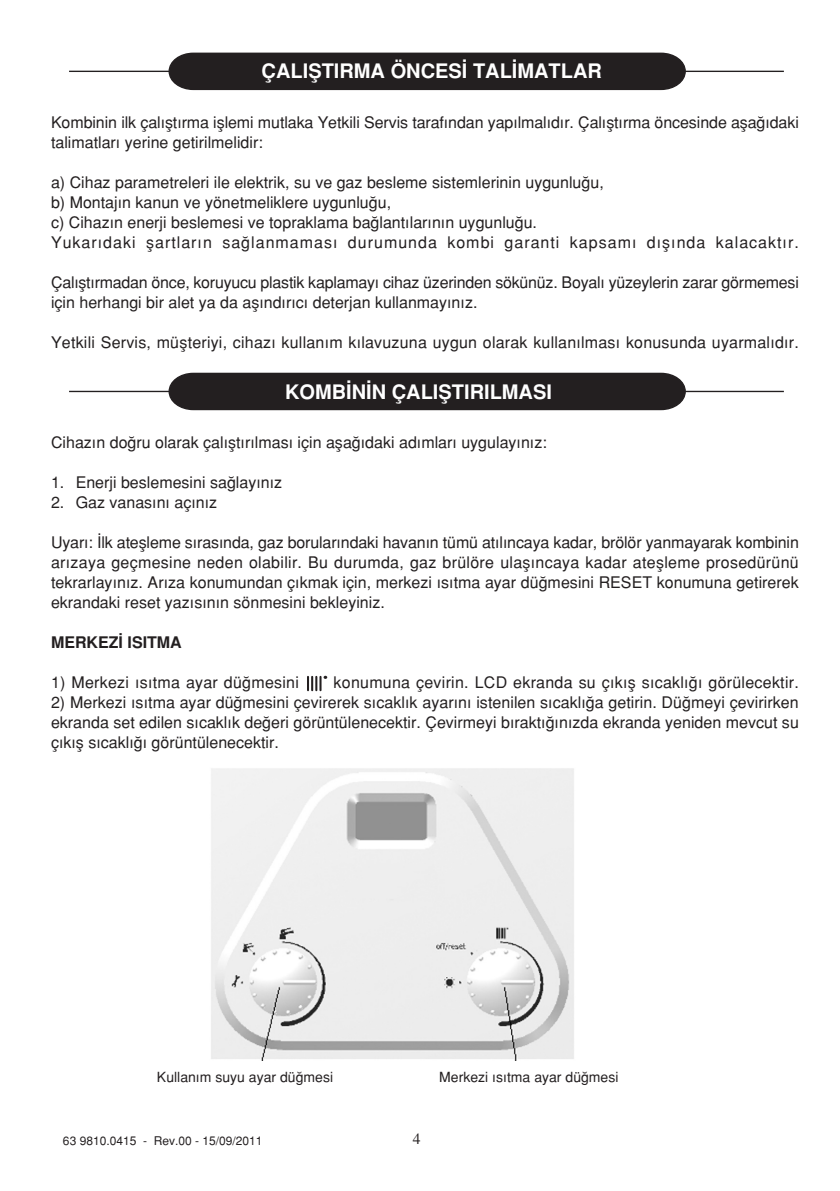
<style>
.page{position:relative;width:840px;height:1191px;background:#fff}
.page>*{position:absolute;margin:0;border:0;box-sizing:border-box;transform-origin:0 0}
.t1{font:700 20px "Helvetica Tr";color:#fff}
.t2{font:500 16px/20px "Helvetica Tr";color:#231f20}
.t3{font:700 16px "Helvetica Tr";color:#231f20}
.t4{font:15.6px "Times X Roman";color:#231f20}
.t5{font:500 14px "Helvetica Tr";color:#231f20}
.t6{font:500 12px "Helvetica Tr";color:#231f20}
</style>
<div class="page">
<img style="left:211px;top:768px;width:363px;height:292px">
<hr style="left:69px;top:71px;width:714px;height:1px;background:#231f20">
<svg style="left:168px;top:52px;width:518px;height:39px;background:#302c2d"></svg>
<hr style="left:69px;top:391px;width:714px;height:1px;background:#231f20">
<svg style="left:168px;top:372px;width:518px;height:39px;background:#302c2d"></svg>
<svg style="left:307px;top:676px;width:20px;height:14px"></svg>
<p class="t1" style="left:261px;top:64px;width:341px">ÇALIfiTIRMA ÖNCES‹ TAL‹MATLAR</p>
<p class="t2" style="left:51px;top:114px;width:749px">Kombinin ilk çal›flt›rma ifllemi mutlaka Yetkili Servis taraf›ndan yap›lmal›d›r. Çal›flt›rma öncesinde afla¤›daki talimatlar› yerine getirilmelidir:</p>
<p class="t2" style="left:51px;top:174px;width:749px">a) Cihaz parametreleri ile elektrik, su ve gaz besleme sistemlerinin uygunlu¤u,<br>b) Montaj›n kanun ve yönetmeliklere uygunlu¤u,<br>c) Cihaz›n enerji beslemesi ve topraklama ba¤lant›lar›n›n uygunlu¤u.<br>Yukar›daki flartlar›n sa¤lanmamas› durumunda kombi garanti kapsam› d›fl›nda kalacakt›r.</p>
<p class="t2" style="left:51px;top:274px;width:749px">Çal›flt›rmadan önce, koruyucu plastik kaplamay› cihaz üzerinden sökünüz. Boyal› yüzeylerin zarar görmemesi için herhangi bir alet ya da afl›nd›r›c› deterjan kullanmay›n›z.</p>
<p class="t2" style="left:51px;top:334px;width:748px">Yetkili Servis, müflteriyi, cihaz› kullan›m k›lavuzuna uygun olarak kullan›lmas› konusunda uyarmal›d›r.</p>
<p class="t1" style="left:285px;top:384px;width:268px">KOMB‹N‹N ÇALIfiTIRILMASI</p>
<p class="t2" style="left:51px;top:434px;width:497px">Cihaz›n do¤ru olarak çal›flt›r›lmas› için afla¤›daki ad›mlar› uygulay›n›z:</p>
<p class="t2" style="left:51px;top:474px;width:232px">1. Enerji beslemesini sa¤lay›n›z</p>
<p class="t2" style="left:51px;top:494px;width:168px">2. Gaz vanas›n› aç›n›z</p>
<p class="t2" style="left:51px;top:534px;width:749px;text-align:justify">Uyar›: ‹lk ateflleme s›ras›nda, gaz borular›ndaki havan›n tümü at›l›ncaya kadar, brölör yanmayarak kombinin ar›zaya geçmesine neden olabilir. Bu durumda, gaz brülöre ulafl›ncaya kadar ateflleme prosedürünü tekrarlay›n›z. Ar›za konumundan ç›kmak için, merkezi ›s›tma ayar dü¤mesini RESET konumuna getirerek ekrandaki reset yaz›s›n›n sönmesini bekleyiniz.</p>
<p class="t3" style="left:51px;top:637px;width:132px">MERKEZ‹ ISITMA</p>
<p class="t2" style="left:51px;top:674px;width:249px">1) Merkezi ›s›tma ayar dü¤mesini</p>
<p class="t2" style="left:333px;top:674px;width:466px">konumuna çevirin. LCD ekranda su ç›k›fl s›cakl›¤› görülecektir.</p>
<p class="t2" style="left:51px;top:694px;width:749px;text-align:justify">2) Merkezi ›s›tma ayar dü¤mesini çevirerek s›cakl›k ayar›n› istenilen s›cakl›¤a getirin. Dü¤meyi çevirirken ekranda set edilen s›cakl›k de¤eri görüntülenecektir. Çevirmeyi b›rakt›¤›n›zda ekranda yeniden mevcut su ç›k›fl s›cakl›¤› görüntülenecektir.</p>
<p class="t5" style="left:157px;top:1071px;width:177px">Kullan›m suyu ayar dü¤mesi</p>
<p class="t5" style="left:439px;top:1071px;width:181px">Merkezi ›s›tma ayar dü¤mesi</p>
<p class="t6" style="left:63px;top:1135px;width:201px">63 9810.0415 - Rev.00 - 15/09/2011</p>
<p class="t4" style="left:412px;top:1133px;width:9px">4</p>
</div>
